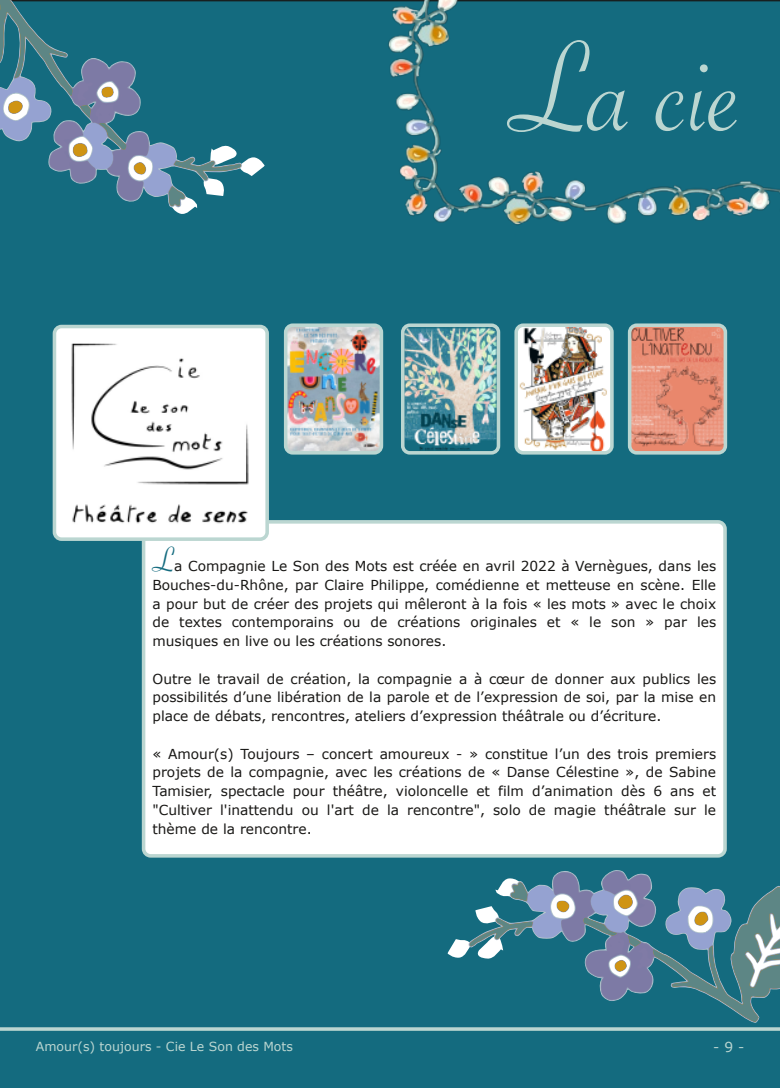
<style>
.page{position:relative;width:780px;height:1088px;background:#146b7f}
.page>*{position:absolute;margin:0;border:0;box-sizing:border-box;transform-origin:0 0}
.t1{font:137.5px "Savoye Let Plain";color:#bbd6d1}
.t2{font:37.5px "Savoye Let Plain";color:#146b7f}
.t3{font:13.75px/18.8px "Verdana";color:#181715;text-align:justify}
.t4{font:13.75px "Verdana";color:#bbd6d1}
.t5{font:12.5px "Verdana";color:#bbd6d1}
</style>
<div class="page">
<div style="left:144px;top:522px;width:581px;height:334px;background:#fff;border-radius:7px"></div>
<div style="left:142px;top:520px;width:584px;height:337px;border:4px solid #bbd6d1;border-radius:7px"></div>
<img style="left:403px;top:326px;width:94px;height:127px;border-radius:7px">
<div style="left:401px;top:323px;width:99px;height:132px;border:4px solid #bbd6d1;border-radius:7px"></div>
<img style="left:516px;top:325px;width:96px;height:128px;border-radius:7px">
<div style="left:514px;top:323px;width:99px;height:132px;border:4px solid #bbd6d1;border-radius:7px"></div>
<img style="left:629px;top:325px;width:96px;height:128px;border-radius:7px">
<div style="left:628px;top:323px;width:99px;height:132px;border:4px solid #bbd6d1;border-radius:7px"></div>
<img style="left:376px;top:0;width:404px;height:232px">
<img style="left:289px;top:328px;width:89px;height:122px">
<div style="left:284px;top:323px;width:99px;height:132px;border:4px solid #bbd6d1;border-radius:7px"></div>
<div style="left:54px;top:326px;width:213px;height:213px;background:#fff;border-radius:7px"></div>
<img style="left:71px;top:343px;width:178px;height:181px">
<div style="left:53px;top:325px;width:216px;height:216px;border:4px solid #bbd6d1;border-radius:7px"></div>
<svg style="left:447px;top:934px;width:17px;height:25px"></svg>
<svg style="left:465px;top:863px;width:315px;height:162px;background:#457e92"></svg>
<svg style="left:0;top:0;width:267px;height:241px;background:#34778b"></svg>
<svg style="left:0;top:1027px;width:780px;height:4px;background:#a8c9c7"></svg>
<h1 class="t1" style="left:508px;top:36px;width:236px">La cie</h1>
<h2 class="t2" style="left:152px;top:545px;width:23px">L</h2>
<p class="t3" style="left:152px;top:556px;width:565px;text-indent:22px">a Compagnie Le Son des Mots est créée en avril 2022 à Vernègues, dans les Bouches-du-Rhône, par Claire Philippe, comédienne et metteuse en scène. Elle a pour but de créer des projets qui mêleront à la fois « les mots » avec le choix de textes contemporains ou de créations originales et « le son » par les musiques en live ou les créations sonores.</p>
<p class="t3" style="left:152px;top:669px;width:565px">Outre le travail de création, la compagnie a à cœur de donner aux publics les possibilités d’une libération de la parole et de l’expression de soi, par la mise en place de débats, rencontres, ateliers d’expression théâtrale ou d’écriture.</p>
<p class="t3" style="left:152px;top:744px;width:565px">« Amour(s) Toujours – concert amoureux - » constitue l’un des trois premiers projets de la compagnie, avec les créations de « Danse Célestine », de Sabine Tamisier, spectacle pour théâtre, violoncelle et film d’animation dès 6 ans et "Cultiver l'inattendu ou l'art de la rencontre", solo de magie théâtrale sur le thème de la rencontre.</p>
<p class="t5" style="left:36px;top:1038px;width:258px">Amour(s) toujours - Cie Le Son des Mots</p>
<p class="t4" style="left:713px;top:1038px;width:32px">-9-</p>
</div>
